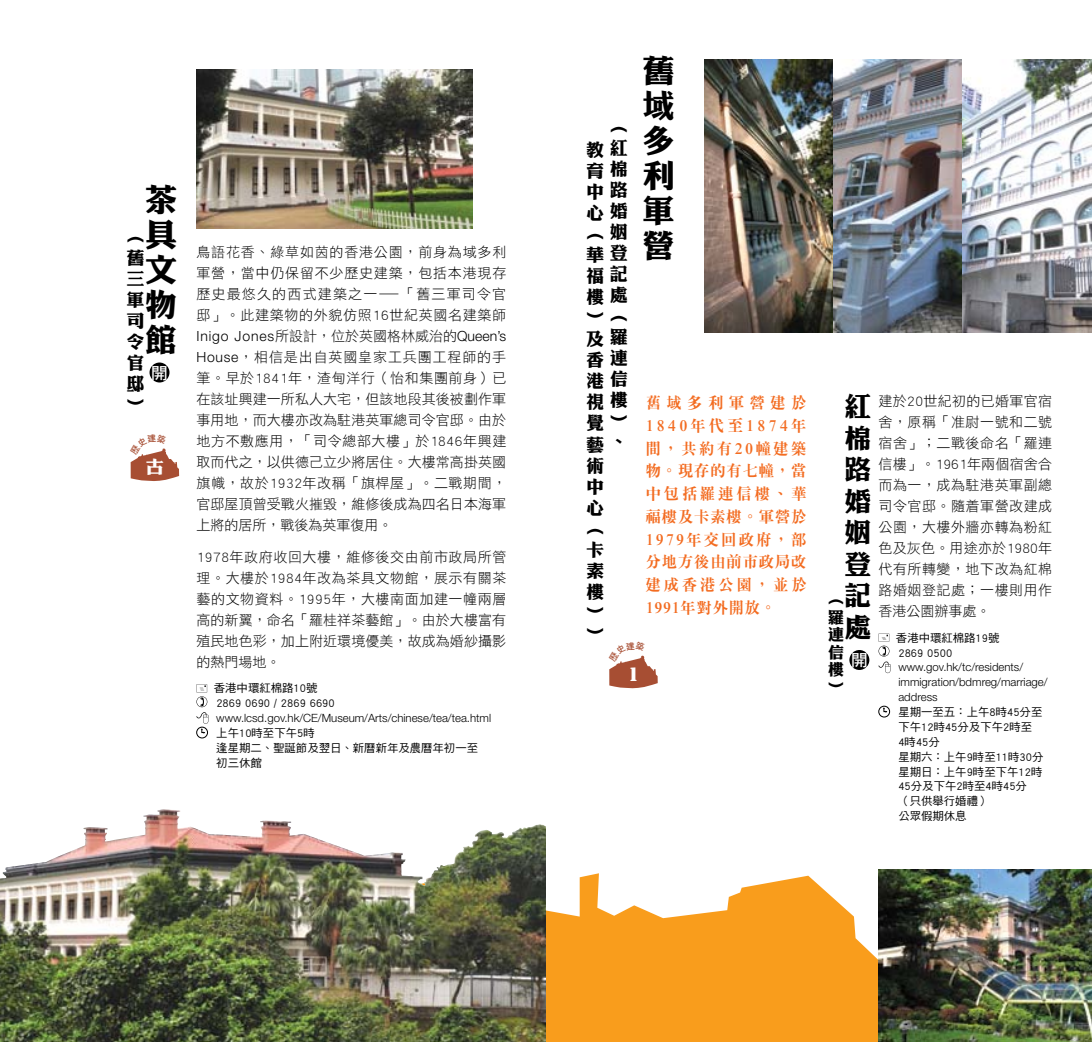
<style>
.page{position:relative;width:1092px;height:1042px;background:#fff}
.page>*{position:absolute;margin:0;border:0;box-sizing:border-box;transform-origin:0 0}
.t1{font:31.5px/35px "DF Li King Hei XB WIN BF";color:#000;text-align:justify}
.t2{font:26.25px "DF Li King Hei XB WIN BF";color:#000}
.t3{font:20.12px "Stencil";color:#fff}
.t4{font:17.5px/21.3px "DF Li King Hei XB WIN BF";letter-spacing:.34em;color:#000;text-align:justify}
.t5{font:17.5px "DF Li King Hei XB WIN BF";color:#fff}
.t6{font:16.45px "DF Hei Std W7";color:#fff}
.t7{font:15.75px "DF Ming XB HK BF";letter-spacing:.145em;color:#f36c21}
.t8{font:15.75px "DF Ming XB HK BF";letter-spacing:.06em;color:#f36c21}
.t9{font:15.75px "DF Ming XB HK BF";letter-spacing:.19em;color:#f36c21}
.t10{font:15.75px "DF Ming XB HK BF";letter-spacing:.215em;color:#f36c21}
.t11{font:15.75px "DF Ming XB HK BF";letter-spacing:.165em;color:#f36c21}
.t12{font:15.75px "DF Ming XB HK BF";letter-spacing:.36em;color:#f36c21}
.t13{font:15.75px "DF Ming XB HK BF";letter-spacing:.05em;color:#f36c21}
.t14{font:15.75px/17.5px "DF Li King Hei XB WIN BF";color:#000;text-align:justify}
.t15{font:14px/21px "DF Hei Std W3";letter-spacing:.035em;color:#000;text-align:justify}
.t16{font:300 14px "Helvetica Neue";letter-spacing:.06em;color:#000}
.t17{font:14px "DF Hei Std W3";letter-spacing:.015em;color:#000}
.t18{font:14px "DF Hei Std W3";letter-spacing:.005em;color:#000}
.t19{font:14px "DF Hei Std W3";letter-spacing:.055em;color:#000}
.t20{font:14px "DF Hei Std W3";color:#000}
.t21{font:11.38px/14.9px "DF Hei Std W5";color:#000}
.t22{font:300 11.38px/14.9px "Helvetica Neue";color:#000}
.s1{font-family:"DF Hei Std W3";font-weight:400}
.s2{font-family:"Helvetica Neue";font-weight:300}
.s3{font-family:"DF Li King Hei XB WIN BF";font-size:17.5px;color:#000}
.s4{font-family:"DF Li King Hei XB WIN BF";font-size:26.25px}
</style>
<div class="page">
<img style="left:704px;top:60px;width:387px;height:272px">
<img style="left:196px;top:69px;width:276px;height:160px">
<div style="left:149px;top:362px;width:20px;height:20px;background:#000;border-radius:50%"></div>
<svg style="left:878px;top:633px;width:12px;height:40px"></svg>
<div style="left:849px;top:650px;width:20px;height:20px;background:#000;border-radius:50%"></div>
<div style="left:878px;top:706px;width:11px;height:11px;border:1px solid #000;border-radius:50%"></div>
<svg style="left:882px;top:707px;width:5px;height:6px"></svg>
<div style="left:196px;top:727px;width:12px;height:11px;border:1px solid #000;border-radius:50%"></div>
<svg style="left:196px;top:684px;width:12px;height:50px"></svg>
<svg style="left:591px;top:873px;width:235px;height:18px"></svg>
<svg style="left:661px;top:891px;width:217px;height:151px;fill:#f99d1c"></svg>
<svg style="left:546px;top:875px;width:115px;height:167px;fill:#f99d1c"></svg>
<img style="left:878px;top:870px;width:213px;height:172px">
<img style="left:0;top:810px;width:546px;height:232px">
<svg style="left:130px;top:448px;width:49px;height:33px"></svg>
<svg style="left:609px;top:655px;width:48px;height:33px"></svg>
<p class="t1" style="left:642px;top:53px;width:33px">舊域多利軍</p>
<p class="t4" style="left:586px;top:116px;width:42px;text-indent:23px">︵教紅育棉中路心婚</p>
<h1 class="t1" style="left:145px;top:182px;width:33px">茶具文物館</h1>
<p class="t4" style="left:586px;top:222px;width:42px">︵ 姻</p>
<p class="t1" style="left:642px;top:228px;width:33px">營</p>
<p class="t4" style="left:127px;top:226px;width:19px">︵</p>
<p class="t4" style="left:127px;top:247px;width:19px">舊</p>
<p class="t4" style="left:586px;top:243px;width:42px">華登</p>
<p class="t4" style="left:127px;top:268px;width:19px">三</p>
<p class="t4" style="left:586px;top:264px;width:42px">福記</p>
<p class="t4" style="left:127px;top:289px;width:19px">軍</p>
<p class="t4" style="left:586px;top:285px;width:42px">樓處</p>
<p class="t4" style="left:127px;top:310px;width:19px">司</p>
<p class="t4" style="left:586px;top:306px;width:42px">︶ ︵</p>
<p class="t4" style="left:127px;top:331px;width:19px">令</p>
<p class="t4" style="left:586px;top:327px;width:42px">及羅</p>
<p class="t4" style="left:127px;top:352px;width:19px">官</p>
<p class="t4" style="left:586px;top:348px;width:42px">香連</p>
<p class="t4" style="left:127px;top:373px;width:19px">邸</p>
<p class="t19" style="left:196px;top:245px;width:311px">鳥語花香、綠草如茵的香港公園，前身為域多利</p>
<p class="t15" style="left:196px;top:263px;width:311px">軍營，當中仍保留不少歷史建築，包括本港現存歷史最悠久的西式建築之一—「舊三軍司令官邸」。此建築物的外貌仿照16世紀英國名建築師</p>
<p class="t16" style="left:196px;top:328px;width:311px">Inigo Jones<span class="s1">所設計，位於英國格林威治的</span>Queen’s</p>
<p class="t15" style="left:196px;top:347px;width:311px"><span class="s2">House</span>，相信是出自英國皇家工兵團工程師的手筆。早於1841年，渣甸洋行（怡和集團前身）已在該址興建一所私人大宅，但該地段其後被劃作軍</p>
<p class="t6" style="left:151px;top:364px;width:18px">開</p>
<p class="t4" style="left:586px;top:369px;width:42px">港信</p>
<p class="t4" style="left:127px;top:394px;width:19px">︶</p>
<p class="t12" style="left:586px;top:395px;width:221px"><span class="s3">視</span><sup>樓</sup> 舊域多利軍營建於</p>
<p class="t15" style="left:844px;top:390px;width:209px"><span class="s4">紅</span>建於20世紀初的已婚軍官宿</p>
<p class="t18" style="left:196px;top:413px;width:311px">事用地，而大樓亦改為駐港英軍總司令官邸。由於</p>
<p class="t10" style="left:586px;top:417px;width:221px"><sup>覺</sup> <sup>︶</sup> 1840年代至1874年</p>
<p class="t15" style="left:878px;top:411px;width:175px">舍，原稱「准尉一號和二號</p>
<p class="t11" style="left:586px;top:440px;width:221px"><sup>藝、</sup> 間，共約有20幢建築</p>
<p class="t15" style="left:844px;top:432px;width:209px"><sup>棉</sup>宿舍」；二戰後命名「羅連</p>
<p class="t4" style="left:586px;top:454px;width:19px">術</p>
<p class="t7" style="left:645px;top:463px;width:162px">物。現存的有七幢，當</p>
<p class="t17" style="left:844px;top:457px;width:209px"><span class="s4">路</span>信樓」。1961年兩個宿舍合</p>
<p class="t15" style="left:196px;top:431px;width:311px">地方不敷應用，「司令總部大樓」於1846年興建取而代之，以供德己立少將居住。大樓常高掛英國旗幟，故於1932年改稱「旗桿屋」。二戰期間，官邸屋頂曾受戰火摧毀，維修後成為四名日本海軍上將的居所，戰後為英軍復用。</p>
<p class="t15" style="left:196px;top:546px;width:311px">1978年政府收回大樓，維修後交由前市政局所管理。大樓於1984年改為茶具文物館，展示有關茶藝的文物資料。1995年，大樓南面加建一幢兩層高的新翼，命名「羅桂祥茶藝館」。由於大樓富有殖民地色彩，加上附近環境優美，故成為婚紗攝影</p>
<p class="t5" style="left:146px;top:458px;width:19px">古</p>
<p class="t4" style="left:586px;top:475px;width:19px">中</p>
<p class="t15" style="left:878px;top:474px;width:175px">而為一，成為駐港英軍副總</p>
<p class="t9" style="left:645px;top:485px;width:162px">中包括羅連信樓、華</p>
<p class="t4" style="left:586px;top:496px;width:19px">心</p>
<p class="t15" style="left:844px;top:495px;width:209px"><sup>婚</sup>司令官邸。隨着軍營改建成</p>
<p class="t8" style="left:645px;top:508px;width:162px">福樓及卡素樓。軍營於</p>
<p class="t4" style="left:586px;top:517px;width:19px">︵</p>
<p class="t15" style="left:844px;top:516px;width:209px"><span class="s4">姻</span>公園，大樓外牆亦轉為粉紅</p>
<p class="t7" style="left:645px;top:531px;width:162px">1979年交回政府，部</p>
<p class="t4" style="left:586px;top:538px;width:19px">卡</p>
<p class="t17" style="left:878px;top:541px;width:175px">色及灰色。用途亦於1980年</p>
<p class="t4" style="left:586px;top:559px;width:19px">素</p>
<p class="t8" style="left:645px;top:554px;width:162px">分地方後由前市政局改</p>
<p class="t15" style="left:844px;top:558px;width:209px"><sup>登</sup>代有所轉變，地下改為紅棉</p>
<p class="t4" style="left:586px;top:580px;width:19px">樓</p>
<p class="t9" style="left:645px;top:576px;width:162px">建成香港公園，並於</p>
<p class="t15" style="left:844px;top:579px;width:209px"><span class="s4">記</span>路婚姻登記處；一樓則用作</p>
<p class="t4" style="left:586px;top:601px;width:19px">︶</p>
<p class="t20" style="left:878px;top:604px;width:113px">香港公園辦事處。</p>
<p class="t4" style="left:586px;top:622px;width:19px">︶</p>
<p class="t14" style="left:828px;top:590px;width:17px">︵羅連信樓︶</p>
<p class="t13" style="left:645px;top:599px;width:132px">1991年對外開放。</p>
<p class="t2" style="left:844px;top:614px;width:28px">處</p>
<p class="t21" style="left:895px;top:630px;width:105px">香港中環紅棉路19號</p>
<p class="t21" style="left:898px;top:645px;width:55px">2869 0500</p>
<p class="t15" style="left:196px;top:651px;width:86px">的熱門場地。</p>
<p class="t6" style="left:851px;top:651px;width:18px">開</p>
<p class="t22" style="left:898px;top:660px;width:151px">www.gov.hk/tc/residents/ immigration/bdmreg/marriage/</p>
<h3 class="t3" style="left:627px;top:663px;width:13px">1</h3>
<p class="t21" style="left:214px;top:680px;width:105px">香港中環紅棉路10號</p>
<p class="t22" style="left:898px;top:689px;width:41px">address</p>
<p class="t21" style="left:216px;top:695px;width:120px">2869 0690 / 2869 6690</p>
<p class="t21" style="left:898px;top:704px;width:145px">星期一至五：上午8時45分至</p>
<p class="t22" style="left:216px;top:710px;width:276px">www.lcsd.gov.hk/CE/Museum/Arts/chinese/tea/tea.html</p>
<p class="t21" style="left:898px;top:719px;width:135px">下午12時45分及下午2時至</p>
<p class="t21" style="left:216px;top:725px;width:100px">上午10時至下午5時</p>
<p class="t21" style="left:898px;top:734px;width:43px">4時45分</p>
<p class="t21" style="left:216px;top:740px;width:263px">逢星期二、聖誕節及翌日、新曆新年及農曆年初一至</p>
<p class="t21" style="left:898px;top:749px;width:147px">星期六：上午9時至11時30分</p>
<p class="t21" style="left:216px;top:755px;width:47px">初三休館</p>
<p class="t21" style="left:898px;top:764px;width:145px">星期日：上午9時至下午12時<br>45分及下午2時至4時45分<br>（只供舉行婚禮）<br>公眾假期休息</p>
</div>
